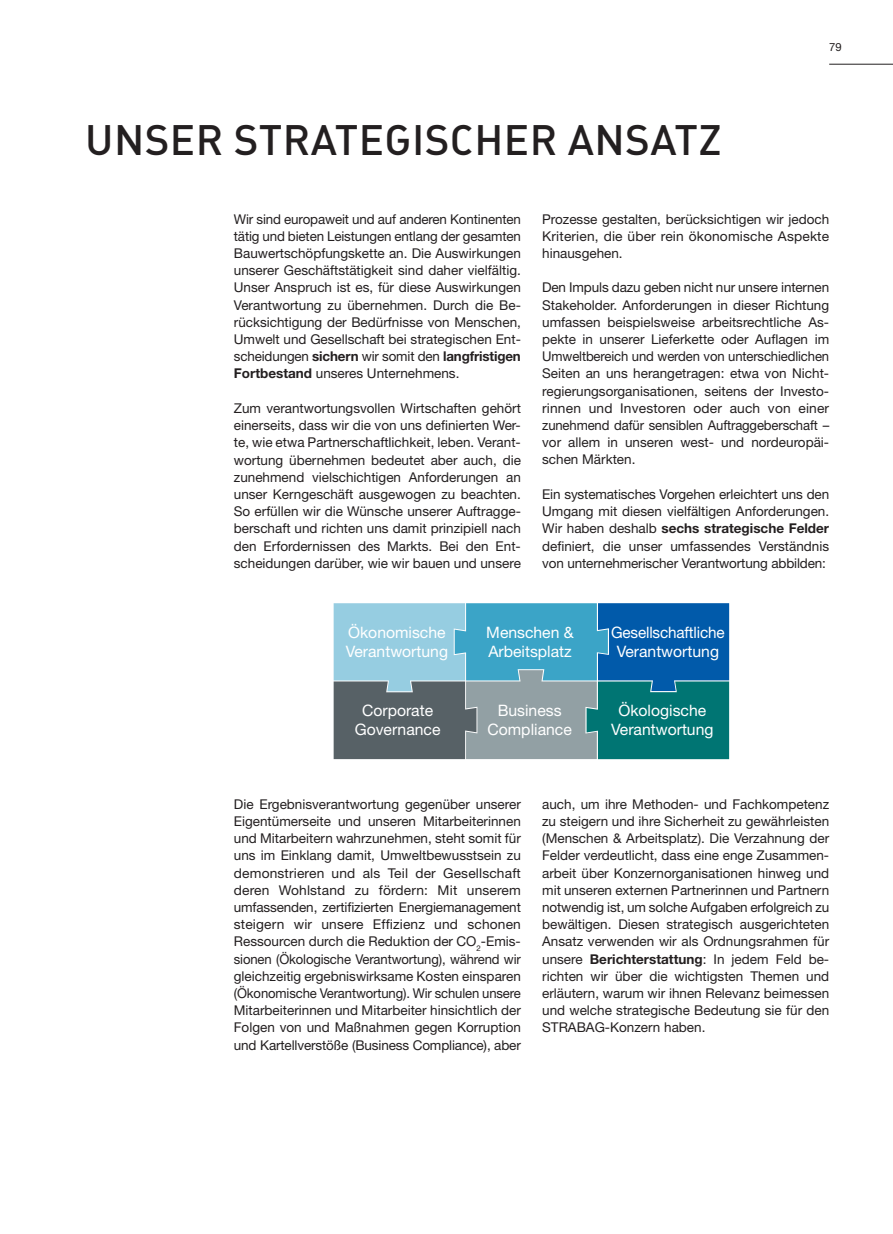
<style>
.page{position:relative;width:893px;height:1234px;background:#fff}
.page>*{position:absolute;margin:0;border:0;box-sizing:border-box;transform-origin:0 0}
.t1{font:500 42px "DIN Pro";letter-spacing:.01em;color:#231f20}
.t2{font:15.75px/18.9px "Helvetica Neue LT Pro";color:#fff;text-align:center}
.t3{font:13.5px/17.2px "Helvetica Neue LT Pro";color:#231f20;text-align:justify}
.t4{font:11.25px "Helvetica Neue LT Pro";color:#231f20}
.s1{font-weight:700}
</style>
<div class="page">
<hr style="left:829px;top:64px;width:64px;height:1px;background:#231f20">
<svg style="left:334px;top:603px;width:395px;height:156px;background:#4c8ca3"></svg>
<h1 class="t1" style="left:85px;top:111px;width:638px">UNSER STRATEGISCHER ANSATZ</h1>
<p class="t4" style="left:829px;top:40px;width:14px">79</p>
<p class="t3" style="left:234px;top:210px;width:289px">Wir sind europaweit und auf anderen Kontinenten tätig und bieten Leistungen entlang der gesamten Bauwertschöpfungskette an. Die Auswirkungen unserer Geschäftstätigkeit sind daher vielfältig.<br>Unser Anspruch ist es, für diese Auswirkungen Verantwortung zu übernehmen. Durch die Be&shy;rücksichtigung der Bedürfnisse von Menschen, Umwelt und Gesellschaft bei strategischen Ent&shy;scheidungen <span class="s1">sichern</span> wir somit den <span class="s1">langfristigen Fortbestand</span> unseres Unternehmens.</p>
<p class="t3" style="left:234px;top:399px;width:289px">Zum verantwortungsvollen Wirtschaften gehört einerseits, dass wir die von uns definierten Wer&shy;te, wie etwa Partnerschaftlichkeit, leben. Verant&shy;wortung übernehmen bedeutet aber auch, die zunehmend vielschichtigen Anforderungen an unser Kerngeschäft ausgewogen zu beachten.<br>So erfüllen wir die Wünsche unserer Auftragge&shy;berschaft und richten uns damit prinzipiell nach den Erfordernissen des Markts. Bei den Ent&shy;scheidungen darüber, wie wir bauen und unsere</p>
<p class="t3" style="left:542px;top:210px;width:289px">Prozesse gestalten, berücksichtigen wir jedoch Kriterien, die über rein ökonomische Aspekte hinausgehen.</p>
<p class="t3" style="left:542px;top:278px;width:289px">Den Impuls dazu geben nicht nur unsere internen Stakeholder. Anforderungen in dieser Richtung umfassen beispielsweise arbeitsrechtliche As&shy;pekte in unserer Lieferkette oder Auflagen im Umweltbereich und werden von unterschiedlichen Seiten an uns herangetragen: etwa von Nicht&shy;regierungsorganisationen, seitens der Investo&shy;rinnen und Investoren oder auch von einer zunehmend dafür sensiblen Auftraggeberschaft – vor allem in unseren west- und nordeuropäi&shy;schen Märkten.</p>
<p class="t3" style="left:542px;top:485px;width:289px">Ein systematisches Vorgehen erleichtert uns den Umgang mit diesen vielfältigen Anforderungen.<br>Wir haben deshalb <span class="s1">sechs strategische Felder </span>definiert, die unser umfassendes Verständnis von unternehmerischer Verantwortung abbilden:</p>
<p class="t2" style="left:346px;top:623px;width:104px;text-align:left">Ökonomische<br>Verantwortung</p>
<p class="t2" style="left:486px;top:622px;width:89px;text-align:left">Menschen &amp;<br>Arbeitsplatz</p>
<p class="t2" style="left:611px;top:623px;width:115px">Gesellschaftliche<br>Verantwortung</p>
<p class="t2" style="left:355px;top:700px;width:87px">Corporate<br>Governance</p>
<p class="t2" style="left:487px;top:700px;width:86px">Business<br>Compliance</p>
<p class="t2" style="left:611px;top:700px;width:104px">Ökologische<br>Verantwortung</p>
<p class="t3" style="left:234px;top:794px;width:289px">Die Ergebnisverantwortung gegenüber unserer Eigentümerseite und unseren Mitarbeiterinnen und Mitarbeitern wahrzunehmen, steht somit für uns im Einklang damit, Umweltbewusstsein zu demonstrieren und als Teil der Gesellschaft deren Wohlstand zu fördern: Mit unserem umfassenden, zertifizierten Energiemanagement steigern wir unsere Effizienz und schonen Ressourcen durch die Reduktion der CO<sub>2</sub>-Emis&shy;sionen (Ökologische Verantwortung), während wir gleichzeitig ergebniswirksame Kosten einsparen (Ökonomische Verantwortung). Wir schulen unsere Mitarbeiterinnen und Mitarbeiter hinsichtlich der Folgen von und Maßnahmen gegen Korruption und Kartellverstöße (Business Compliance), aber</p>
<p class="t3" style="left:542px;top:794px;width:289px">auch, um ihre Methoden- und Fachkompetenz zu steigern und ihre Sicherheit zu gewährleisten (Menschen &amp; Arbeitsplatz). Die Verzahnung der Felder verdeutlicht, dass eine enge Zusammen&shy;arbeit über Konzernorganisationen hinweg und mit unseren externen Partnerinnen und Partnern notwendig ist, um solche Aufgaben erfolgreich zu bewältigen. Diesen strategisch ausgerichteten Ansatz verwenden wir als Ordnungsrahmen für unsere <span class="s1">Berichterstattung</span>: In jedem Feld be&shy;richten wir über die wichtigsten Themen und erläutern, warum wir ihnen Relevanz beimessen und welche strategische Bedeutung sie für den STRABAG-Konzern haben.</p>
</div>
